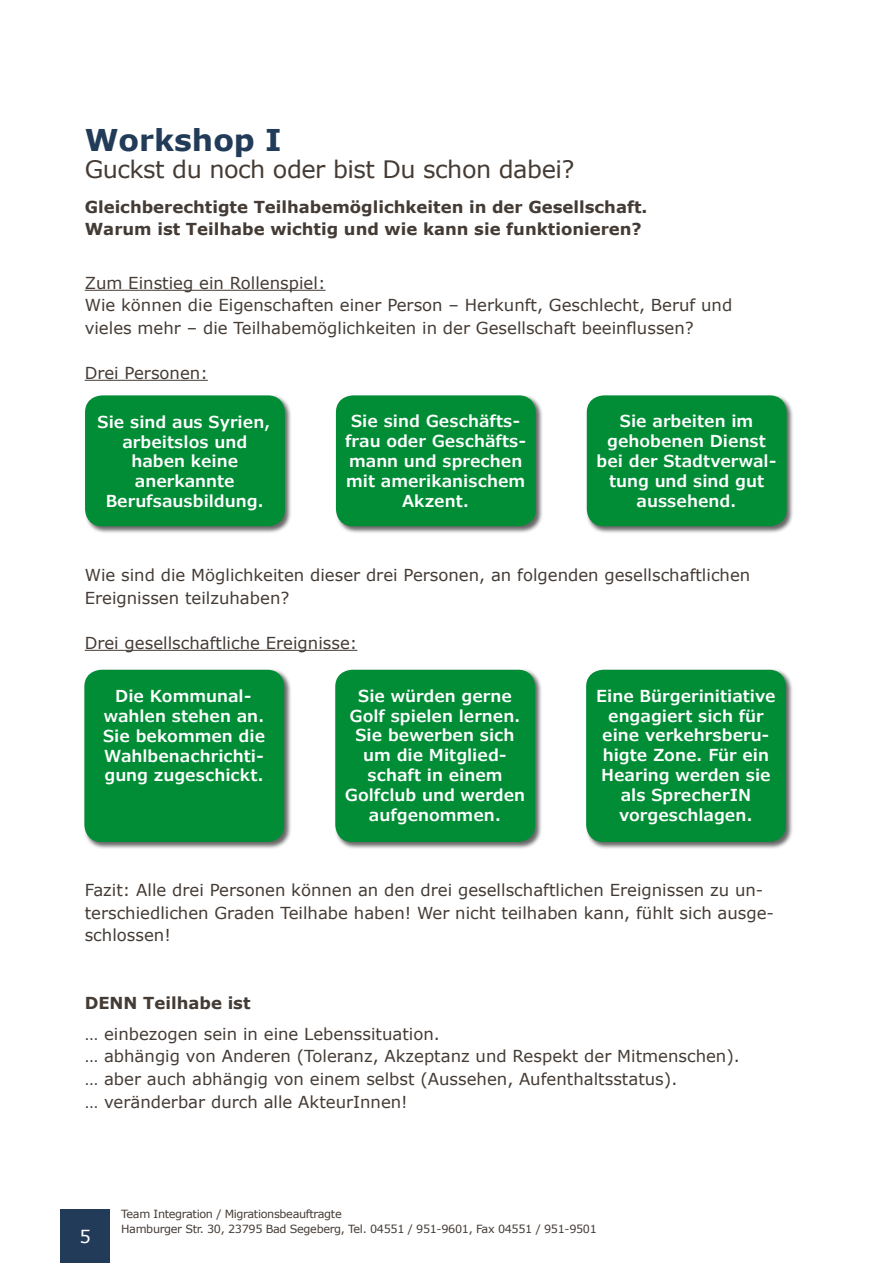
<style>
.page{position:relative;width:893px;height:1263px;background:#fff}
.page>*{position:absolute;margin:0;border:0;box-sizing:border-box;transform-origin:0 0}
.t1{font:700 30px "Verdana";color:#213b59}
.t2{font:24px "Verdana";letter-spacing:-.02em;color:#443b35}
.t3{font:18px "Verdana Pro";color:#fff}
.t4{font:16.5px/22.5px "Verdana";color:#443b35}
.t5{font:600 16.5px/19.8px "Verdana Pro";color:#fff;text-align:center}
.t6{font:700 16.5px/22.5px "Verdana";color:#443b35}
.t7{font:11.25px/15.8px "Verdana";letter-spacing:-.03em;color:#443b35}
</style>
<div class="page">
<div style="left:61px;top:1209px;width:49px;height:54px;background:#213b59"></div>
<hr style="left:85px;top:290px;width:240px;height:1px;background:#443b35">
<hr style="left:85px;top:380px;width:123px;height:1px;background:#443b35">
<hr style="left:85px;top:650px;width:272px;height:1px;background:#443b35">
<div style="left:84px;top:395px;width:208px;height:138px;background:#000;opacity:.6"></div>
<div style="left:85px;top:395px;width:200px;height:131px;background:#008d36;border-radius:17px"></div>
<div style="left:335px;top:395px;width:208px;height:138px;background:#000;opacity:.6"></div>
<div style="left:336px;top:395px;width:200px;height:131px;background:#008d36;border-radius:17px"></div>
<div style="left:586px;top:395px;width:208px;height:138px;background:#000;opacity:.6"></div>
<div style="left:587px;top:395px;width:200px;height:131px;background:#008d36;border-radius:17px"></div>
<div style="left:83px;top:669px;width:208px;height:180px;background:#000;opacity:.6"></div>
<div style="left:84px;top:670px;width:200px;height:172px;background:#008d36;border-radius:17px"></div>
<div style="left:334px;top:669px;width:208px;height:180px;background:#000;opacity:.6"></div>
<div style="left:335px;top:670px;width:200px;height:172px;background:#008d36;border-radius:17px"></div>
<div style="left:585px;top:669px;width:208px;height:180px;background:#000;opacity:.6"></div>
<div style="left:586px;top:670px;width:200px;height:172px;background:#008d36;border-radius:17px"></div>
<h1 class="t1" style="left:85px;top:119px;width:198px">Workshop I</h1>
<h2 class="t2" style="left:85px;top:152px;width:491px">Guckst du noch oder bist Du schon dabei?</h2>
<p class="t6" style="left:85px;top:195px;width:564px">Gleichberechtigte Teilhabemöglichkeiten in der Gesellschaft.<br>Warum ist Teilhabe wichtig und wie kann sie funktionieren?</p>
<p class="t4" style="left:85px;top:271px;width:649px">Zum Einstieg ein Rollenspiel:<br>Wie können die Eigenschaften einer Person – Herkunft, Geschlecht, Beruf und vieles mehr – die Teilhabemöglichkeiten in der Gesellschaft beeinflussen?</p>
<p class="t4" style="left:85px;top:361px;width:125px">Drei Personen:</p>
<p class="t5" style="left:98px;top:412px;width:175px">Sie sind aus Syrien, arbeitslos und haben keine anerkannte<br>Berufsausbildung.</p>
<p class="t5" style="left:345px;top:412px;width:183px">Sie sind Geschäfts&shy;frau oder Geschäfts&shy;mann und sprechen mit amerikanischem<br>Akzent.</p>
<p class="t5" style="left:596px;top:412px;width:182px">Sie arbeiten im gehobenen Dienst bei der Stadtverwal&shy;tung und sind gut aussehend.</p>
<p class="t4" style="left:85px;top:564px;width:667px">Wie sind die Möglichkeiten dieser drei Personen, an folgenden gesellschaftlichen<br>Ereignissen teilzuhaben?</p>
<p class="t4" style="left:85px;top:631px;width:274px">Drei gesellschaftliche Ereignisse:</p>
<p class="t5" style="left:103px;top:686px;width:163px">Die Kommunal&shy;wahlen stehen an.<br>Sie bekommen die<br>Wahlbenachrichti&shy;gung zugeschickt.</p>
<p class="t5" style="left:345px;top:686px;width:182px">Sie würden gerne<br>Golf spielen lernen.<br>Sie bewerben sich um die Mitglied&shy;schaft in einem<br>Golfclub und werden aufgenommen.</p>
<p class="t5" style="left:596px;top:686px;width:181px">Eine Bürgerinitiative engagiert sich für eine verkehrsberu&shy;higte Zone. Für ein<br>Hearing werden sie als SprecherIN vorgeschlagen.</p>
<p class="t4" style="left:85px;top:879px;width:691px">Fazit: Alle drei Personen können an den drei gesellschaftlichen Ereignissen zu un&shy;terschiedlichen Graden Teilhabe haben! Wer nicht teilhaben kann, fühlt sich ausge&shy;schlossen!</p>
<p class="t6" style="left:85px;top:991px;width:167px">DENN Teilhabe ist</p>
<p class="t4" style="left:85px;top:1022px;width:657px">… einbezogen sein in eine Lebenssituation.<br>… abhängig von Anderen (Toleranz, Akzeptanz und Respekt der Mitmenschen). … aber auch abhängig von einem selbst (Aussehen, Aufenthaltsstatus).<br>… veränderbar durch alle AkteurInnen!</p>
<p class="t3" style="left:79px;top:1225px;width:13px">5</p>
<p class="t7" style="left:121px;top:1205px;width:477px">Team Integration / Migrationsbeauftragte<br>Hamburger Str. 30, 23795 Bad Segeberg, Tel. 04551 / 951-9601, Fax 04551 / 951-9501</p>
</div>
